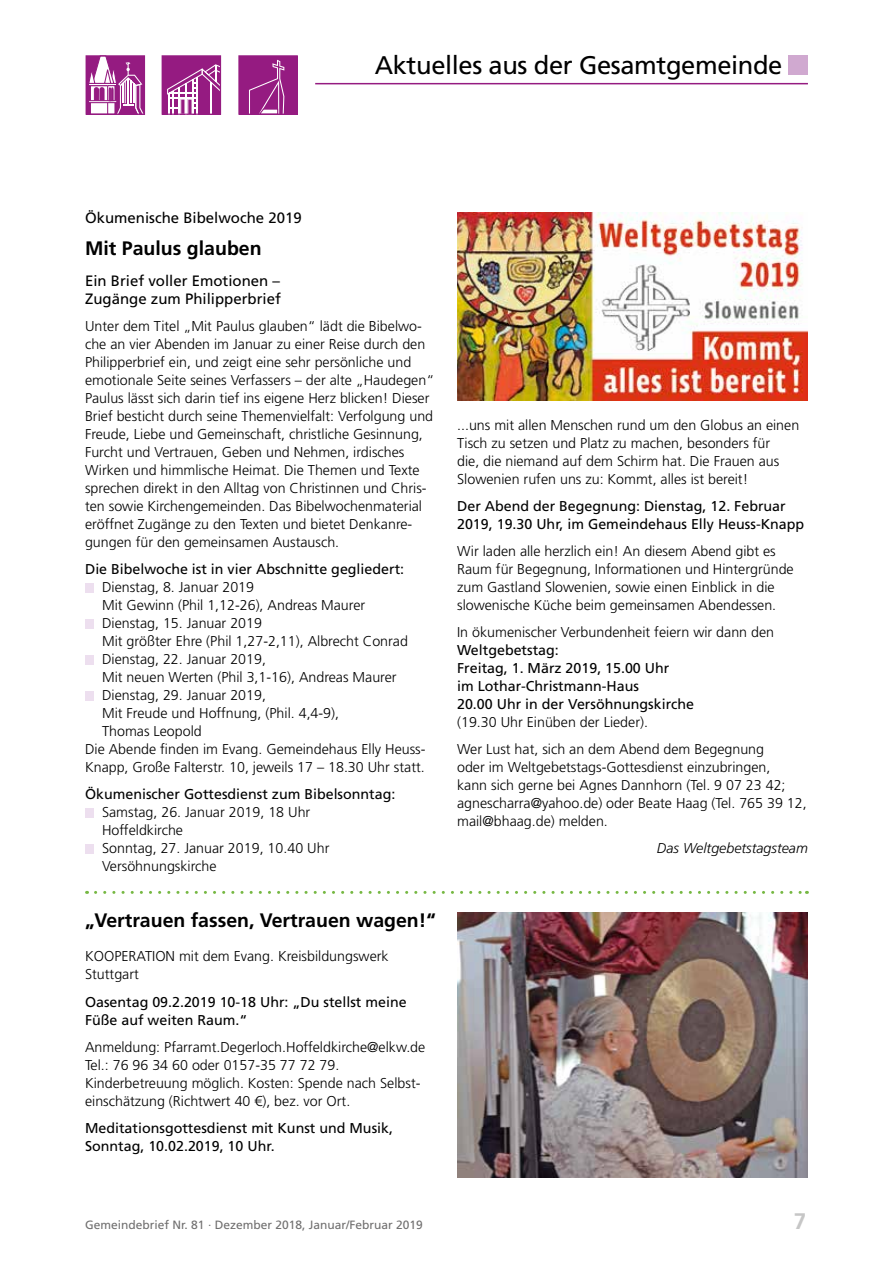
<style>
.page{position:relative;width:893px;height:1263px;background:#fff}
.page>*{position:absolute;margin:0;border:0;box-sizing:border-box;transform-origin:0 0}
.t1{font:25.5px "Frutiger LT";letter-spacing:-.015em;color:#000}
.t2{font:700 22.5px "Frutiger LT";color:#c6c6c6}
.t3{font:700 19.5px "Frutiger LT";color:#000}
.t4{font:15px/18px "Frutiger LT";color:#000}
.t5{font:300 14.25px/18px "Frutiger LT";color:#000}
.t6{font:14.25px/18px "Frutiger LT";color:#000}
.t7{font:italic 300 14.25px "Frutiger LT";color:#000}
.t8{font:12px "Frutiger LT";color:#706f6f}
</style>
<div class="page">
<hr style="left:315px;top:83px;width:493px;height:1px;background:#951b81">
<div style="left:789px;top:55px;width:19px;height:19px;background:#d0a9d0"></div>
<svg style="left:88px;top:57px;width:55px;height:56px"></svg>
<div style="left:86px;top:55px;width:59px;height:60px;border:1px solid #951b81"></div>
<div style="left:162px;top:56px;width:58px;height:58px;background:#951b81"></div>
<svg style="left:167px;top:64px;width:52px;height:49px"></svg>
<div style="left:162px;top:55px;width:59px;height:60px;border:1px solid #951b81"></div>
<div style="left:239px;top:56px;width:58px;height:58px;background:#951b81"></div>
<svg style="left:249px;top:60px;width:35px;height:53px"></svg>
<div style="left:238px;top:55px;width:60px;height:60px;border:1px solid #951b81"></div>
<svg style="left:96px;top:891px;width:711px;height:3px"></svg>
<img style="left:457px;top:213px;width:351px;height:187px">
<div style="left:85px;top:583px;width:9px;height:9px;background:#eddfef"></div>
<div style="left:85px;top:619px;width:9px;height:9px;background:#eddfef"></div>
<div style="left:85px;top:655px;width:9px;height:9px;background:#eddfef"></div>
<div style="left:85px;top:691px;width:9px;height:9px;background:#eddfef"></div>
<div style="left:85px;top:808px;width:9px;height:9px;background:#eddfef"></div>
<div style="left:85px;top:844px;width:9px;height:9px;background:#eddfef"></div>
<img style="left:457px;top:912px;width:351px;height:266px">
<h1 class="t1" style="left:375px;top:51px;width:409px">Aktuelles aus der Gesamtgemeinde</h1>
<p class="t4" style="left:85px;top:209px;width:218px">Ökumenische Bibelwoche 2019</p>
<h3 class="t3" style="left:85px;top:237px;width:178px">Mit Paulus glauben</h3>
<p class="t4" style="left:85px;top:272px;width:197px">Ein Brief voller Emotionen –<br>Zugänge zum Philipperbrief</p>
<p class="t5" style="left:85px;top:318px;width:351px">Unter dem Titel „Mit Paulus glauben“ lädt die Bibelwo&shy;che an vier Abenden im Januar zu einer Reise durch den Philipperbrief ein, und zeigt eine sehr persönliche und emotionale Seite seines Verfassers – der alte „Haudegen“ Paulus lässt sich darin tief ins eigene Herz blicken! Dieser Brief besticht durch seine Themenvielfalt: Verfolgung und Freude, Liebe und Gemeinschaft, christliche Gesinnung, Furcht und Vertrauen, Geben und Nehmen, irdisches Wirken und himmlische Heimat. Die Themen und Texte sprechen direkt in den Alltag von Christinnen und Chris&shy;ten sowie Kirchengemeinden. Das Bibelwochenmaterial eröffnet Zugänge zu den Texten und bietet Denkanre&shy;gungen für den gemeinsamen Austausch.</p>
<p class="t6" style="left:85px;top:560px;width:321px">Die Bibelwoche ist in vier Abschnitte gegliedert:</p>
<p class="t5" style="left:102px;top:579px;width:154px">Dienstag, 8. Januar 2019</p>
<p class="t5" style="left:102px;top:597px;width:265px">Mit Gewinn (Phil 1,12-26), Andreas Maurer</p>
<p class="t5" style="left:102px;top:615px;width:161px">Dienstag, 15. Januar 2019</p>
<p class="t5" style="left:102px;top:633px;width:307px">Mit größter Ehre (Phil 1,27-2,11), Albrecht Conrad</p>
<p class="t5" style="left:102px;top:651px;width:165px">Dienstag, 22. Januar 2019,</p>
<p class="t5" style="left:102px;top:669px;width:296px">Mit neuen Werten (Phil 3,1-16), Andreas Maurer</p>
<p class="t5" style="left:102px;top:687px;width:165px">Dienstag, 29. Januar 2019,</p>
<p class="t5" style="left:102px;top:705px;width:239px">Mit Freude und Hoffnung, (Phil. 4,4-9),</p>
<p class="t5" style="left:102px;top:723px;width:101px">Thomas Leopold</p>
<p class="t5" style="left:85px;top:741px;width:341px">Die Abende finden im Evang. Gemeindehaus Elly Heuss-</p>
<p class="t5" style="left:85px;top:759px;width:341px">Knapp, Große Falterstr. 10, jeweils 17 – 18.30 Uhr statt.</p>
<p class="t6" style="left:85px;top:785px;width:312px">Ökumenischer Gottesdienst zum Bibelsonntag:</p>
<p class="t5" style="left:102px;top:804px;width:229px">Samstag, 26. Januar 2019, 18 Uhr<br>Hoffeldkirche<br>Sonntag, 27. Januar 2019, 10.40 Uhr<br>Versöhnungskirche</p>
<h3 class="t3" style="left:85px;top:908px;width:352px">„Vertrauen fassen, Vertrauen wagen!“</h3>
<p class="t5" style="left:85px;top:948px;width:305px">KOOPERATION mit dem Evang. Kreisbildungswerk<br>Stuttgart</p>
<p class="t6" style="left:85px;top:992px;width:323px">Oasentag 09.2.2019 10-18 Uhr: „Du stellst meine<br>Füße auf weiten Raum.“</p>
<p class="t5" style="left:85px;top:1038px;width:342px">Anmeldung: Pfarramt.Degerloch.Hoffeldkirche@elkw.de Tel.: 76 96 34 60 oder 0157-35 77 72 79.<br>Kinderbetreuung möglich. Kosten: Spende nach Selbst&shy;einschätzung (Richtwert 40 €), bez. vor Ort.</p>
<p class="t6" style="left:85px;top:1118px;width:310px">Meditationsgottesdienst mit Kunst und Musik,<br>Sonntag, 10.02.2019, 10 Uhr.</p>
<p class="t5" style="left:457px;top:417px;width:344px">...uns mit allen Menschen rund um den Globus an einen Tisch zu setzen und Platz zu machen, besonders für<br>die, die niemand auf dem Schirm hat. Die Frauen aus Slowenien rufen uns zu: Kommt, alles ist bereit!</p>
<p class="t6" style="left:457px;top:497px;width:349px">Der Abend der Begegnung: Dienstag, 12. Februar<br>2019, 19.30 Uhr, im Gemeindehaus Elly Heuss-Knapp</p>
<p class="t5" style="left:457px;top:543px;width:338px">Wir laden alle herzlich ein! An diesem Abend gibt es Raum für Begegnung, Informationen und Hintergründe zum Gastland Slowenien, sowie einen Einblick in die slowenische Küche beim gemeinsamen Abendessen.</p>
<p class="t5" style="left:457px;top:624px;width:319px">In ökumenischer Verbundenheit feiern wir dann den</p>
<p class="t6" style="left:457px;top:641px;width:239px">Weltgebetstag:<br>Freitag, 1. März 2019, 15.00 Uhr<br>im Lothar-Christmann-Haus<br>20.00 Uhr in der Versöhnungskirche</p>
<p class="t5" style="left:457px;top:709px;width:309px;line-height:27px">(19.30 Uhr Einüben der Lieder).<br>Wer Lust hat, sich an dem Abend dem Begegnung</p>
<p class="t5" style="left:457px;top:759px;width:351px">oder im Weltgebetstags-Gottesdienst einzubringen,<br>kann sich gerne bei Agnes Dannhorn (Tel. 9 07 23 42; agnescharra@yahoo.de) oder Beate Haag (Tel. 765 39 12, mail@bhaag.de) melden.</p>
<p class="t7" style="left:657px;top:840px;width:152px">Das Weltgebetstagsteam</p>
<p class="t8" style="left:85px;top:1218px;width:339px">Gemeindebrief Nr. 81 · Dezember 2018, Januar/Februar 2019</p>
<h2 class="t2" style="left:794px;top:1208px;width:14px">7</h2>
</div>
